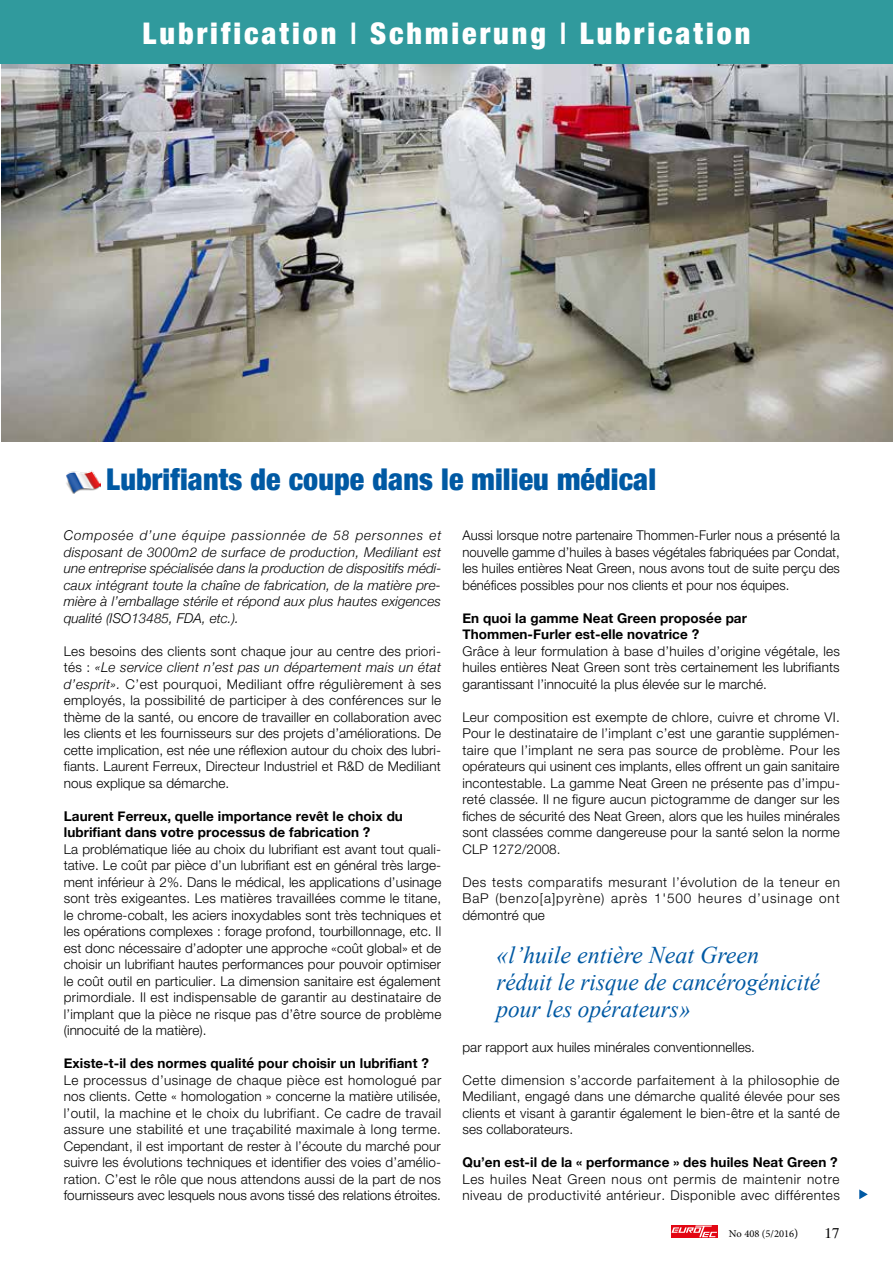
<style>
.page{position:relative;width:893px;height:1263px;background:#fff}
.page>*{position:absolute;margin:0;border:0;box-sizing:border-box;transform-origin:0 0}
.t1{font:900 condensed 30px "Helvetica Neue";letter-spacing:.005em;color:#0059a3}
.t2{font:900 condensed 30px "Helvetica Neue";letter-spacing:.1em;color:#fff}
.t3{font:italic 24px/27px "Times New Roman";color:#0059a3}
.t4{font:300 13.5px/16.5px "Helvetica Neue";letter-spacing:.01em;color:#000;text-align:justify}
.t5{font:italic 300 13.5px/16.5px "Helvetica Neue";letter-spacing:.01em;color:#000;text-align:justify}
.t6{font:700 13.5px/16.5px "Helvetica Neue";letter-spacing:.005em;color:#000}
.t7{font:300 13.5px/16.5px "Helvetica Neue";letter-spacing:.035em;color:#000}
.t8{font:10.5px "Minion Pro";color:#000}
.s1{font-weight:500}
.s2{font-style:italic}
.s3{font-size:12px}
</style>
<div class="page">
<div style="left:671px;top:1225px;width:47px;height:12px;background:#e30613"></div>
<svg style="left:671px;top:1225px;width:46px;height:12px"></svg>
<img style="left:66px;top:470px;width:35px;height:24px">
<img style="left:1px;top:63px;width:892px;height:378px">
<div style="left:0;top:0;width:893px;height:63px;background:#309a9d"></div>
<svg style="left:859px;top:1189px;width:9px;height:10px"></svg>
<h1 class="t2" style="left:143px;top:14px;width:609px">Lubrification <span class="s1">I</span> Schmierung <span class="s1">I</span> Lubrication</h1>
<h1 class="t1" style="left:106px;top:454px;width:551px">Lubrifiants de coupe dans le milieu médical</h1>
<p class="t5" style="left:64px;top:526px;width:379px">Composée d’une équipe passionnée de 58 personnes et disposant de 3000m2 de surface de production, Mediliant est une entreprise spécialisée dans la production de dispositifs médi&shy;caux intégrant toute la chaîne de fabrication, de la matière pre&shy;mière à l’emballage stérile et répond aux plus hautes exigences qualité (ISO13485, FDA, etc.).</p>
<p class="t4" style="left:64px;top:642px;width:379px">Les besoins des clients sont chaque jour au centre des priori&shy;tés : <span class="s2">«Le service client n’est pas un département mais un état d’esprit».</span> C’est pourquoi, Mediliant offre régulièrement à ses employés, la possibilité de participer à des conférences sur le thème de la santé, ou encore de travailler en collaboration avec les clients et les fournisseurs sur des projets d’améliorations. De cette implication, est née une réflexion autour du choix des lubri&shy;fiants. Laurent Ferreux, Directeur Industriel et R&amp;D de Mediliant nous explique sa démarche.</p>
<p class="t6" style="left:64px;top:808px;width:341px">Laurent Ferreux, quelle importance revêt le choix du lubrifiant dans votre processus de fabrication ?</p>
<p class="t4" style="left:64px;top:840px;width:379px">La problématique liée au choix du lubrifiant est avant tout quali&shy;tative. Le coût par pièce d’un lubrifiant est en général très large&shy;ment inférieur à 2%. Dans le médical, les applications d’usinage sont très exigeantes. Les matières travaillées comme le titane, le chrome-cobalt, les aciers inoxydables sont très techniques et les opérations complexes : forage profond, tourbillonnage, etc. Il est donc nécessaire d’adopter une approche «coût global» et de choisir un lubrifiant hautes performances pour pouvoir optimiser le coût outil en particulier. La dimension sanitaire est également primordiale. Il est indispensable de garantir au destinataire de l’implant que la pièce ne risque pas d’être source de problème (innocuité de la matière).</p>
<p class="t6" style="left:64px;top:1055px;width:367px">Existe-t-il des normes qualité pour choisir un lubrifiant ?</p>
<p class="t4" style="left:64px;top:1071px;width:379px">Le processus d’usinage de chaque pièce est homologué par nos clients. Cette « homologation » concerne la matière utilisée, l’outil, la machine et le choix du lubrifiant. Ce cadre de travail assure une stabilité et une traçabilité maximale à long terme.<br>Cependant, il est important de rester à l’écoute du marché pour suivre les évolutions techniques et identifier des voies d’amélio&shy;ration. C’est le rôle que nous attendons aussi de la part de nos fournisseurs avec lesquels nous avons tissé des relations étroites.</p>
<p class="t4" style="left:462px;top:527px;width:379px">Aussi lorsque notre partenaire Thommen-Furler nous a présenté la nouvelle gamme d’huiles à bases végétales fabriquées par Condat, les huiles entières Neat Green, nous avons tout de suite perçu des bénéfices possibles pour nos clients et pour nos équipes.</p>
<p class="t6" style="left:462px;top:610px;width:286px">En quoi la gamme Neat Green proposée par<br>Thommen-Furler est-elle novatrice ?</p>
<p class="t4" style="left:462px;top:642px;width:379px">Grâce à leur formulation à base d’huiles d’origine végétale, les huiles entières Neat Green sont très certainement les lubrifiants garantissant l’innocuité la plus élevée sur le marché.</p>
<p class="t4" style="left:462px;top:708px;width:379px">Leur composition est exempte de chlore, cuivre et chrome VI.<br>Pour le destinataire de l’implant c’est une garantie supplémen&shy;taire que l’implant ne sera pas source de problème. Pour les opérateurs qui usinent ces implants, elles offrent un gain sanitaire incontestable. La gamme Neat Green ne présente pas d’impu&shy;reté classée. Il ne figure aucun pictogramme de danger sur les fiches de sécurité des Neat Green, alors que les huiles minérales sont classées comme dangereuse pour la santé selon la norme CLP 1272/2008.</p>
<p class="t4" style="left:462px;top:873px;width:379px">Des tests comparatifs mesurant l’évolution de la teneur en BaP (benzo[a]pyrène) après 1'500 heures d’usinage ont démontré que</p>
<h2 class="t3" style="left:496px;top:941px;width:325px">«l’huile entière Neat Green réduit le risque de cancérogénicité pour les opérateurs»</h2>
<p class="t4" style="left:462px;top:1038px;width:294px">par rapport aux huiles minérales conventionnelles.</p>
<p class="t4" style="left:462px;top:1071px;width:379px">Cette dimension s’accorde parfaitement à la philosophie de Mediliant, engagé dans une démarche qualité élevée pour ses clients et visant à garantir également le bien-être et la santé de ses collaborateurs.</p>
<p class="t6" style="left:462px;top:1154px;width:377px">Qu’en est-il de la « performance » des huiles Neat Green ?</p>
<p class="t7" style="left:462px;top:1170px;width:379px">Les huiles Neat Green nous ont permis de maintenir notre niveau de productivité antérieur. Disponible avec différentes</p>
<p class="t8" style="left:729px;top:1227px;width:71px">No 408 (5/2016<span class="s3">)</span></p>
</div>
